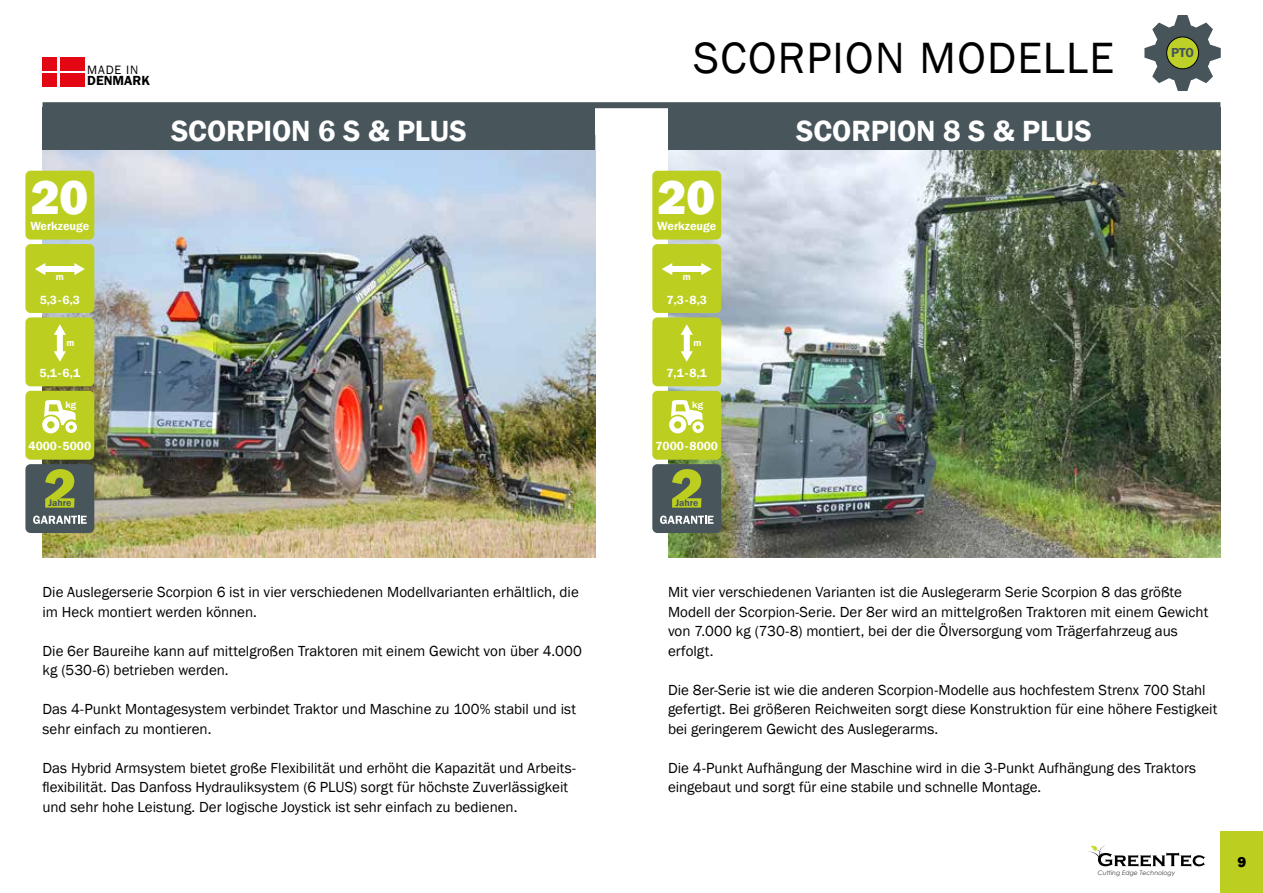
<style>
.page{position:relative;width:1263px;height:893px;background:#fff}
.page>*{position:absolute;margin:0;border:0;box-sizing:border-box;transform-origin:0 0}
.t1{font:800 49.95px "Franklin Gothic";color:#fff}
.t2{font:45px "Franklin Gothic";letter-spacing:.03em;color:#000}
.t3{font:600 30px "Franklin Gothic";letter-spacing:-.005em;color:#fff}
.t4{font:15px/19.5px "Franklin Gothic";color:#000}
.t5{font:800 15px "Franklin Gothic";color:#000}
.t6{font:600 13.5px "Franklin Gothic";color:#000}
.t7{font:600 13.35px "Franklin Gothic";color:#47555a}
.t8{font:12.45px "Franklin Gothic";letter-spacing:.07em;color:#000}
.t9{font:600 12.15px "Franklin Gothic";color:#fff}
.t10{font:600 9.75px "Franklin Gothic";color:#48565c}
.t11{font:600 9.75px "Franklin Gothic";color:#fff}
.t12{font:italic 6.3px "Century Gothic";color:#3d3c3b}
</style>
<div class="page">
<svg style="left:1088px;top:845px;width:117px;height:22px"></svg>
<div style="left:42px;top:57px;width:15px;height:14px;background:#e30613"></div>
<div style="left:60px;top:57px;width:25px;height:14px;background:#e30613"></div>
<div style="left:42px;top:73px;width:15px;height:14px;background:#e30613"></div>
<div style="left:60px;top:73px;width:25px;height:14px;background:#e30613"></div>
<img style="left:43px;top:150px;width:552px;height:408px">
<img style="left:668px;top:150px;width:552px;height:408px">
<div style="left:43px;top:107px;width:552px;height:43px;background:#48565c"></div>
<div style="left:668px;top:107px;width:552px;height:43px;background:#48565c"></div>
<div style="left:43px;top:102px;width:1177px;height:6px;background:#48565c"></div>
<svg style="left:1145px;top:15px;width:75px;height:76px"></svg>
<div style="left:1167px;top:37px;width:31px;height:32px;background:#bcd029;border-radius:50%"></div>
<div style="left:1166px;top:37px;width:32px;height:32px;border:1px solid #000;border-radius:50%"></div>
<div style="left:25px;top:391px;width:69px;height:69px;background:#bccf21;border-radius:5px"></div>
<svg style="left:44px;top:400px;width:32px;height:25px"></svg>
<div style="left:42px;top:416px;width:17px;height:17px;border:5px solid #fff;border-radius:50%"></div>
<div style="left:65px;top:421px;width:12px;height:12px;border:4px solid #fff;border-radius:50%"></div>
<div style="left:652px;top:391px;width:69px;height:69px;background:#bccf21;border-radius:5px"></div>
<svg style="left:671px;top:400px;width:32px;height:25px"></svg>
<div style="left:669px;top:416px;width:17px;height:17px;border:5px solid #fff;border-radius:50%"></div>
<div style="left:692px;top:421px;width:12px;height:12px;border:4px solid #fff;border-radius:50%"></div>
<div style="left:25px;top:171px;width:69px;height:69px;background:#bccf21;border-radius:5px"></div>
<div style="left:25px;top:464px;width:69px;height:69px;background:#48565c;border-radius:5px"></div>
<svg style="left:33px;top:516px;width:54px;height:8px"></svg>
<svg style="left:45px;top:469px;width:30px;height:39px"></svg>
<div style="left:25px;top:244px;width:69px;height:69px;background:#bccf21;border-radius:5px"></div>
<svg style="left:35px;top:263px;width:10px;height:12px"></svg>
<svg style="left:74px;top:263px;width:11px;height:12px"></svg>
<div style="left:44px;top:266px;width:33px;height:6px;background:#fff"></div>
<div style="left:25px;top:317px;width:69px;height:69px;background:#bccf21;border-radius:5px"></div>
<svg style="left:54px;top:324px;width:12px;height:38px"></svg>
<div style="left:57px;top:333px;width:6px;height:20px;background:#fff"></div>
<div style="left:652px;top:171px;width:69px;height:69px;background:#bccf21;border-radius:5px"></div>
<div style="left:652px;top:464px;width:69px;height:69px;background:#48565c;border-radius:5px"></div>
<svg style="left:660px;top:516px;width:53px;height:8px"></svg>
<svg style="left:672px;top:469px;width:29px;height:39px"></svg>
<div style="left:652px;top:244px;width:69px;height:69px;background:#bccf21;border-radius:5px"></div>
<svg style="left:662px;top:263px;width:10px;height:12px"></svg>
<svg style="left:701px;top:263px;width:11px;height:12px"></svg>
<div style="left:671px;top:266px;width:32px;height:6px;background:#fff"></div>
<div style="left:652px;top:317px;width:69px;height:69px;background:#bccf21;border-radius:5px"></div>
<svg style="left:681px;top:324px;width:12px;height:38px"></svg>
<div style="left:684px;top:333px;width:6px;height:20px;background:#fff"></div>
<div style="left:1220px;top:831px;width:43px;height:62px;background:#bccf21"></div>
<p class="t8" style="left:87px;top:62px;width:53px">MADE IN</p>
<p class="t6" style="left:87px;top:72px;width:64px">DENMARK</p>
<h2 class="t2" style="left:693px;top:30px;width:422px">SCORPION MODELLE</h2>
<p class="t7" style="left:1171px;top:44px;width:25px">PTO</p>
<h3 class="t3" style="left:171px;top:112px;width:297px">SCORPION 6 S &amp; PLUS</h3>
<h3 class="t3" style="left:796px;top:112px;width:297px">SCORPION 8 S &amp; PLUS</h3>
<h1 class="t1" style="left:31px;top:165px;width:59px">20</h1>
<p class="t9" style="left:30px;top:219px;width:61px">Werkzeuge</p>
<h1 class="t1" style="left:658px;top:165px;width:59px">20</h1>
<p class="t9" style="left:657px;top:219px;width:61px">Werkzeuge</p>
<p class="t11" style="left:56px;top:271px;width:10px">m</p>
<p class="t11" style="left:683px;top:271px;width:10px">m</p>
<p class="t9" style="left:40px;top:292px;width:42px">5,3-6,3</p>
<p class="t9" style="left:667px;top:292px;width:42px">7,3-8,3</p>
<p class="t11" style="left:66px;top:337px;width:10px">m</p>
<p class="t9" style="left:40px;top:366px;width:42px">5,1-6,1</p>
<p class="t11" style="left:693px;top:337px;width:10px">m</p>
<p class="t9" style="left:666px;top:366px;width:42px">7,1-8,1</p>
<p class="t11" style="left:65px;top:398px;width:12px">kg</p>
<p class="t9" style="left:29px;top:439px;width:64px">4000-5000</p>
<p class="t11" style="left:692px;top:398px;width:12px">kg</p>
<p class="t9" style="left:655px;top:439px;width:64px">7000-8000</p>
<p class="t10" style="left:49px;top:497px;width:24px">Jahre</p>
<p class="t10" style="left:675px;top:497px;width:24px">Jahre</p>
<p class="t4" style="left:43px;top:583px;width:538px">Die Auslegerserie Scorpion 6 ist in vier verschiedenen Modellvarianten erhältlich, die im Heck montiert werden können.</p>
<p class="t4" style="left:43px;top:641px;width:541px">Die 6er Baureihe kann auf mittelgroßen Traktoren mit einem Gewicht von über 4.000 kg (530-6) betrieben werden.</p>
<p class="t4" style="left:43px;top:700px;width:535px">Das 4-Punkt Montagesystem verbindet Traktor und Maschine zu 100% stabil und ist sehr einfach zu montieren.</p>
<p class="t4" style="left:43px;top:758px;width:535px">Das Hybrid Armsystem bietet große Flexibilität und erhöht die Kapazität und Arbeits&shy;flexibilität. Das Danfoss Hydrauliksystem (6 PLUS) sorgt für höchste Zuverlässigkeit und sehr hohe Leistung. Der logische Joystick ist sehr einfach zu bedienen.</p>
<p class="t4" style="left:668px;top:583px;width:542px">Mit vier verschiedenen Varianten ist die Auslegerarm Serie Scorpion 8 das größte Modell der Scorpion-Serie. Der 8er wird an mittelgroßen Traktoren mit einem Gewicht von 7.000 kg (730-8) montiert, bei der die Ölversorgung vom Trägerfahrzeug aus erfolgt.</p>
<p class="t4" style="left:668px;top:680px;width:551px">Die 8er-Serie ist wie die anderen Scorpion-Modelle aus hochfestem Strenx 700 Stahl gefertigt. Bei größeren Reichweiten sorgt diese Konstruktion für eine höhere Festigkeit bei geringerem Gewicht des Auslegerarms.</p>
<p class="t4" style="left:668px;top:758px;width:530px">Die 4-Punkt Aufhängung der Maschine wird in die 3-Punkt Aufhängung des Traktors eingebaut und sorgt für eine stabile und schnelle Montage.</p>
<p class="t12" style="left:1098px;top:869px;width:79px">Cutting Edge Technology</p>
<p class="t5" style="left:1237px;top:852px;width:10px">9</p>
</div>
